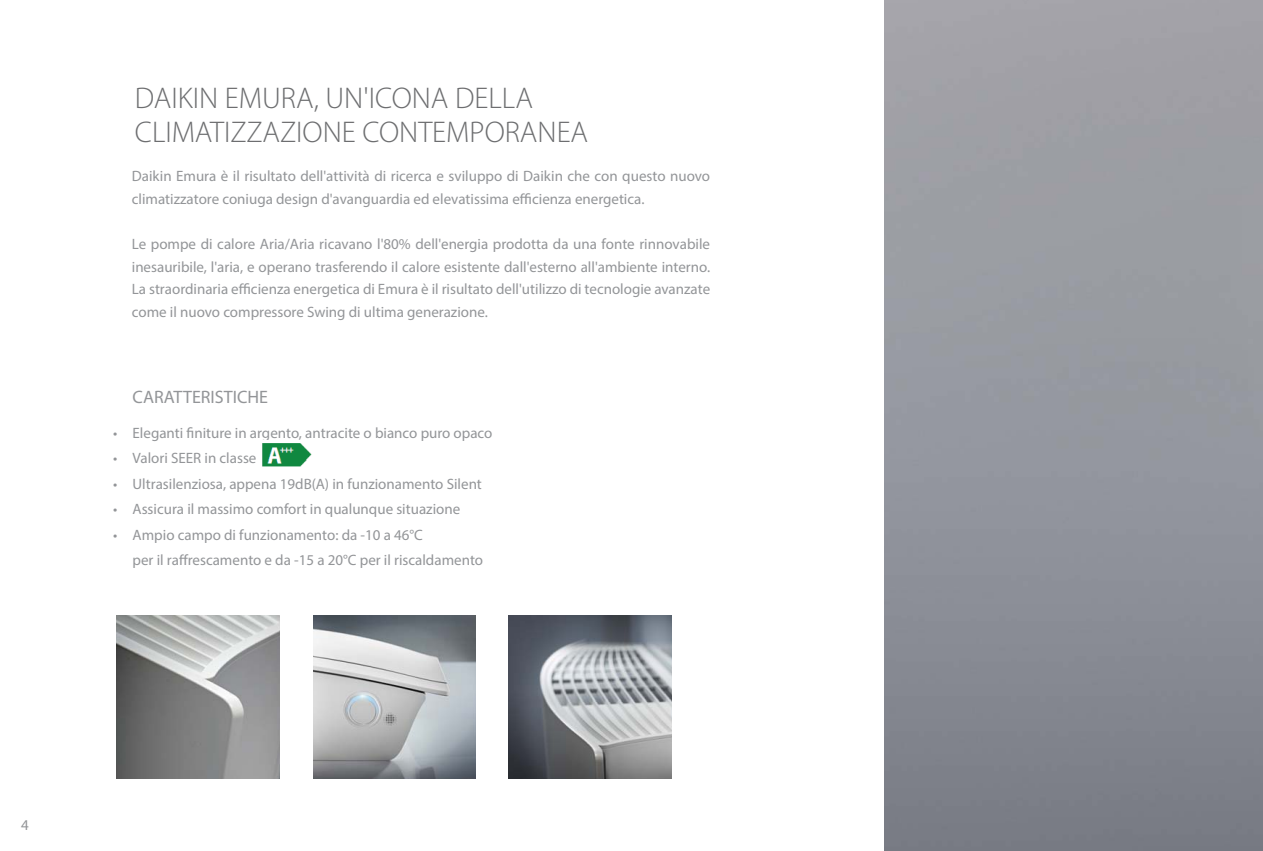
<style>
.page{position:relative;width:1263px;height:851px;background:#fff}
.page>*{position:absolute;margin:0;border:0;box-sizing:border-box;transform-origin:0 0}
.t1{font:300 30px/34.5px "Myriad Pro";color:#6d6e70}
.t2{font:18px "Myriad Pro";color:#939598}
.t3{font:15px/22.5px "Myriad Pro";color:#939598}
</style>
<div class="page">
<img style="left:313px;top:615px;width:163px;height:163px">
<img style="left:509px;top:615px;width:163px;height:163px">
<img style="left:117px;top:615px;width:162px;height:163px">
<img style="left:262px;top:443px;width:50px;height:24px">
<h1 class="t1" style="left:135px;top:83px;width:455px">DAIKIN EMURA, UN'ICONA DELLA<br>CLIMATIZZAZIONE CONTEMPORANEA</h1>
<p class="t3" style="left:132px;top:167px;width:580px">Daikin Emura è il risultato dell'attività di ricerca e sviluppo di Daikin che con questo nuovo climatizzatore coniuga design d'avanguardia ed elevatissima efficienza energetica.</p>
<p class="t3" style="left:132px;top:234px;width:580px;text-align:justify">Le pompe di calore Aria/Aria ricavano l'80% dell'energia prodotta da una fonte rinnovabile inesauribile, l'aria, e operano trasferendo il calore esistente dall'esterno all'ambiente interno.<br>La straordinaria efficienza energetica di Emura è il risultato dell'utilizzo di tecnologie avanzate come il nuovo compressore Swing di ultima generazione.</p>
<p class="t2" style="left:133px;top:390px;width:137px">CARATTERISTICHE</p>
<p class="t3" style="left:113px;top:423px;width:381px">• Eleganti finiture in argento, antracite o bianco puro opaco</p>
<p class="t3" style="left:113px;top:448px;width:145px">• Valori SEER in classe</p>
<p class="t3" style="left:113px;top:474px;width:370px">• Ultrasilenziosa, appena 19dB(A) in funzionamento Silent</p>
<p class="t3" style="left:113px;top:499px;width:349px">• Assicura il massimo comfort in qualunque situazione</p>
<p class="t3" style="left:133px;top:523px;width:352px;line-height:25.5px;text-indent:-20px">• Ampio campo di funzionamento: da -10 a 46°C<br>per il raffrescamento e da -15 a 20°C per il riscaldamento</p>
<p class="t3" style="left:21px;top:815px;width:9px">4</p>
</div>
